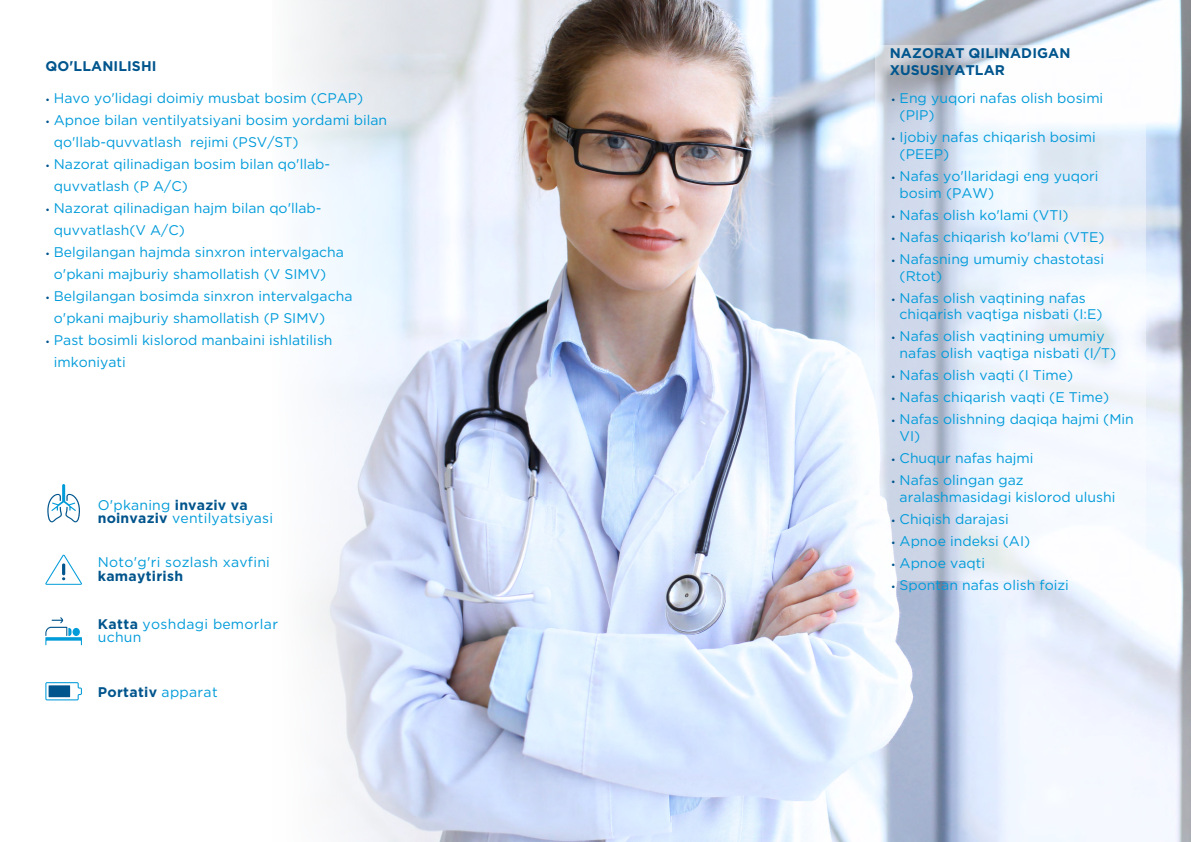
<style>
.page{position:relative;width:1191px;height:842px;background:#fff}
.page>*{position:absolute;margin:0;border:0;box-sizing:border-box;transform-origin:0 0}
.t1{font:14px/16.8px "Gotham";color:#009bda}
.t2{font:14px/13.8px "Gotham";letter-spacing:.015em;color:#009bd9}
.t3{font:700 14px/16.8px "Gotham";letter-spacing:.01em;color:#00558d}
.t4{font:14px/13.2px "Gotham";letter-spacing:.025em;color:#009bda}
.t5{font:700 14px "Gotham";letter-spacing:.02em;color:#00548c}
.s1{font-family:"Gotham Rounded";font-weight:500;font-size:9px;color:#00558d}
.s2{font-weight:700;color:#00548c}
.s3{font-weight:700;color:#00558d}
.s4{font-weight:400;color:#009bda}
</style>
<div class="page">
<img style="left:290px;top:0;width:901px;height:842px">
<svg style="left:45px;top:555px;width:37px;height:30px"></svg>
<svg style="left:45px;top:617px;width:37px;height:28px"></svg>
<svg style="left:45px;top:682px;width:37px;height:18px"></svg>
<div style="left:49px;top:685px;width:21px;height:12px;background:#00558d"></div>
<svg style="left:47px;top:484px;width:33px;height:38px"></svg>
<svg style="left:874px;top:45px;width:271px;height:536px"></svg>
<p class="t3" style="left:45px;top:58px;width:113px">QO'LLANILISHI</p>
<p class="t1" style="left:45px;top:90px;width:319px"><span class="s1">•</span> Havo yo'lidagi doimiy musbat bosim (CPAP)</p>
<p class="t1" style="left:54px;top:109px;width:335px;line-height:22px;text-indent:-9px"><span class="s1">•</span> Apnoe bilan ventilyatsiyani bosim yordami bilan qo'llab-quvvatlash rejimi (PSV/ST)</p>
<p class="t1" style="left:54px;top:153px;width:278px;line-height:22px;text-indent:-9px"><span class="s1">•</span> Nazorat qilinadigan bosim bilan qo'llab&shy;quvvatlash (P A/C)</p>
<p class="t1" style="left:54px;top:197px;width:269px;line-height:22px;text-indent:-9px"><span class="s1">•</span> Nazorat qilinadigan hajm bilan qo'llab&shy;quvvatlash(V A/C)</p>
<p class="t1" style="left:54px;top:241px;width:291px;line-height:22px;text-indent:-9px"><span class="s1">•</span> Belgilangan hajmda sinxron intervalgacha o'pkani majburiy shamollatish (V SIMV)</p>
<p class="t1" style="left:54px;top:285px;width:300px;line-height:22px;text-indent:-9px"><span class="s1">•</span> Belgilangan bosimda sinxron intervalgacha o'pkani majburiy shamollatish (P SIMV)</p>
<p class="t1" style="left:54px;top:329px;width:280px;line-height:22px;text-indent:-9px"><span class="s1">•</span> Past bosimli kislorod manbaini ishlatilish imkoniyati</p>
<p class="t2" style="left:98px;top:497px;width:177px">O'pkaning <span class="s2">invaziv va noinvaziv</span> ventilyatsiyasi</p>
<p class="t2" style="left:98px;top:555px;width:174px">Noto'g'ri sozlash xavfini</p>
<p class="t5" style="left:98px;top:568px;width:87px">kamaytirish</p>
<p class="t4" style="left:98px;top:617px;width:182px"><span class="s3">Katta</span> yoshdagi bemorlar uchun</p>
<p class="t3" style="left:98px;top:683px;width:121px">Portativ <span class="s4">apparat</span></p>
<p class="t3" style="left:889px;top:45px;width:182px">NAZORAT QILINADIGAN<br>XUSUSIYATLAR</p>
<p class="t1" style="left:899px;top:90px;width:205px;text-indent:-9px"><span class="s1">•</span> Eng yuqori nafas olish bosimi (PIP)</p>
<p class="t1" style="left:899px;top:128px;width:198px;text-indent:-9px"><span class="s1">•</span> Ijobiy nafas chiqarish bosimi (PEEP)</p>
<p class="t1" style="left:899px;top:167px;width:200px;text-indent:-9px"><span class="s1">•</span> Nafas yo'llaridagi eng yuqori bosim (PAW)</p>
<p class="t1" style="left:891px;top:206px;width:179px"><span class="s1">•</span> Nafas olish ko'lami (VTI)</p>
<p class="t1" style="left:891px;top:228px;width:215px"><span class="s1">•</span> Nafas chiqarish ko'lami (VTE)</p>
<p class="t1" style="left:899px;top:250px;width:206px;text-indent:-9px"><span class="s1">•</span> Nafasning umumiy chastotasi (Rtot)</p>
<p class="t1" style="left:899px;top:289px;width:204px;text-indent:-9px"><span class="s1">•</span> Nafas olish vaqtining nafas chiqarish vaqtiga nisbati (I:E)</p>
<p class="t1" style="left:899px;top:328px;width:218px;text-indent:-9px"><span class="s1">•</span> Nafas olish vaqtining umumiy nafas olish vaqtiga nisbati (I/T)</p>
<p class="t1" style="left:891px;top:366px;width:184px"><span class="s1">•</span> Nafas olish vaqti (I Time)</p>
<p class="t1" style="left:891px;top:388px;width:220px"><span class="s1">•</span> Nafas chiqarish vaqti (E Time)</p>
<p class="t1" style="left:899px;top:410px;width:236px;text-indent:-9px"><span class="s1">•</span> Nafas olishning daqiqa hajmi (Min<br>VI)</p>
<p class="t1" style="left:891px;top:449px;width:144px"><span class="s1">•</span> Chuqur nafas hajmi</p>
<p class="t1" style="left:899px;top:471px;width:217px;text-indent:-9px"><span class="s1">•</span> Nafas olingan gaz aralashmasidagi kislorod ulushi</p>
<p class="t1" style="left:891px;top:510px;width:119px"><span class="s1">•</span> Chiqish darajasi</p>
<p class="t1" style="left:891px;top:532px;width:141px"><span class="s1">•</span> Apnoe indeksi (AI)</p>
<p class="t1" style="left:891px;top:554px;width:95px"><span class="s1">•</span> Apnoe vaqti</p>
<p class="t1" style="left:891px;top:576px;width:179px"><span class="s1">•</span> Spontan nafas olish foizi</p>
</div>
